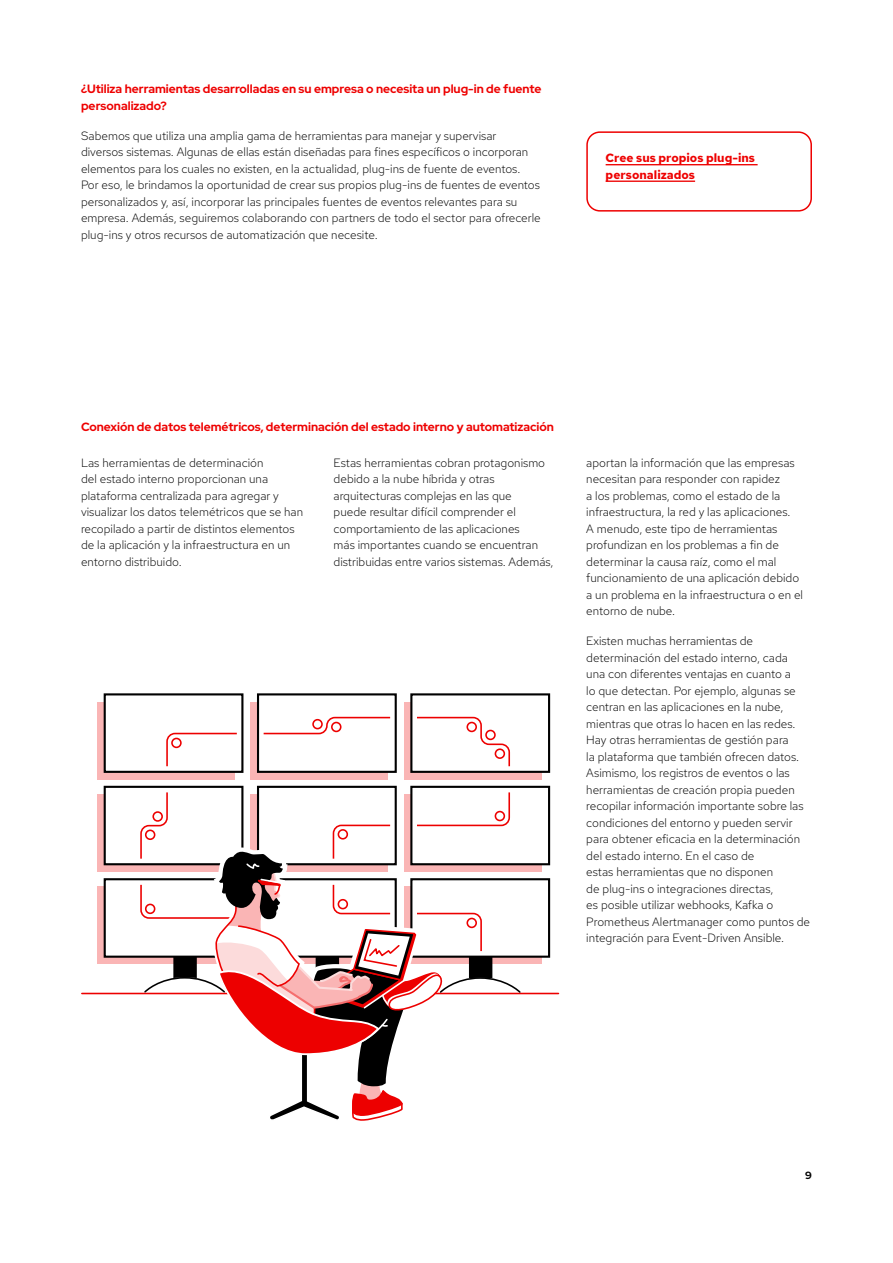
<style>
.page{position:relative;width:893px;height:1263px;background:#fff}
.page>*{position:absolute;margin:0;border:0;box-sizing:border-box;transform-origin:0 0}
.t1{font:300 12px/16.5px "Red Hat Text";color:#000}
.t2{font:700 12px/16.5px "Red Hat Display";color:#e00}
.t3{font:700 12px/16.5px "Red Hat Text";color:#e00}
.t4{font:700 10.5px "Red Hat Display";color:#000}
</style>
<div class="page">
<div style="left:586px;top:131px;width:226px;height:81px;border:2px solid #e00;border-radius:13px"></div>
<hr style="left:606px;top:164px;width:152px;height:1px;background:#e00">
<hr style="left:606px;top:181px;width:89px;height:1px;background:#e00">
<svg style="left:97px;top:794px;width:42px;height:78px"></svg>
<div style="left:97px;top:702px;width:138px;height:77px;background:#fab5b5"></div>
<div style="left:404px;top:702px;width:138px;height:77px;background:#fab5b5"></div>
<div style="left:97px;top:887px;width:138px;height:77px;background:#fab5b5"></div>
<hr style="left:82px;top:993px;width:476px;height:1px;background:#ed0000">
<div style="left:104px;top:786px;width:139px;height:79px;background:#fff;border:2px solid #000"></div>
<div style="left:410px;top:786px;width:140px;height:79px;background:#fff;border:2px solid #000"></div>
<div style="left:104px;top:693px;width:139px;height:80px;background:#fff;border:2px solid #000"></div>
<div style="left:257px;top:693px;width:140px;height:80px;background:#fff;border:2px solid #000"></div>
<div style="left:410px;top:693px;width:140px;height:80px;background:#fff;border:2px solid #000"></div>
<div style="left:104px;top:878px;width:139px;height:80px;background:#fff;border:2px solid #000"></div>
<div style="left:410px;top:878px;width:140px;height:80px;background:#fff;border:2px solid #000"></div>
<svg style="left:139px;top:716px;width:372px;height:200px"></svg>
<svg style="left:143px;top:847px;width:378px;height:274px"></svg>
<p class="t2" style="left:81px;top:81px;width:462px">¿Utiliza herramientas desarrolladas en su empresa o necesita un plug-in de fuente personalizado?</p>
<p class="t1" style="left:81px;top:127px;width:461px">Sabemos que utiliza una amplia gama de herramientas para manejar y supervisar diversos sistemas. Algunas de ellas están diseñadas para fines específicos o incorporan elementos para los cuales no existen, en la actualidad, plug-ins de fuente de eventos.<br>Por eso, le brindamos la oportunidad de crear sus propios plug-ins de fuentes de eventos personalizados y, así, incorporar las principales fuentes de eventos relevantes para su empresa. Además, seguiremos colaborando con partners de todo el sector para ofrecerle plug-ins y otros recursos de automatización que necesite.</p>
<p class="t3" style="left:606px;top:149px;width:151px">Cree sus propios plug-ins personalizados</p>
<p class="t2" style="left:81px;top:418px;width:474px">Conexión de datos telemétricos, determinación del estado interno y automatización</p>
<p class="t1" style="left:334px;top:454px;width:221px">Estas herramientas cobran protagonismo debido a la nube híbrida y otras arquitecturas complejas en las que<br>puede resultar difícil comprender el comportamiento de las aplicaciones<br>más importantes cuando se encuentran distribuidas entre varios sistemas. Además,</p>
<p class="t1" style="left:586px;top:454px;width:218px">aportan la información que las empresas necesitan para responder con rapidez<br>a los problemas, como el estado de la infraestructura, la red y las aplicaciones.<br>A menudo, este tipo de herramientas profundizan en los problemas a fin de determinar la causa raíz, como el mal funcionamiento de una aplicación debido a un problema en la infraestructura o en el entorno de nube.</p>
<p class="t1" style="left:586px;top:632px;width:225px">Existen muchas herramientas de determinación del estado interno, cada<br>una con diferentes ventajas en cuanto a<br>lo que detectan. Por ejemplo, algunas se centran en las aplicaciones en la nube, mientras que otras lo hacen en las redes.<br>Hay otras herramientas de gestión para<br>la plataforma que también ofrecen datos.<br>Asimismo, los registros de eventos o las herramientas de creación propia pueden recopilar información importante sobre las condiciones del entorno y pueden servir para obtener eficacia en la determinación del estado interno. En el caso de<br>estas herramientas que no disponen<br>de plug-ins o integraciones directas,<br>es posible utilizar webhooks, Kafka o Prometheus Alertmanager como puntos de integración para Event-Driven Ansible.</p>
<p class="t1" style="left:81px;top:454px;width:224px">Las herramientas de determinación<br>del estado interno proporcionan una plataforma centralizada para agregar y visualizar los datos telemétricos que se han recopilado a partir de distintos elementos de la aplicación y la infraestructura en un entorno distribuido.</p>
<p class="t4" style="left:805px;top:1168px;width:8px">9</p>
</div>
